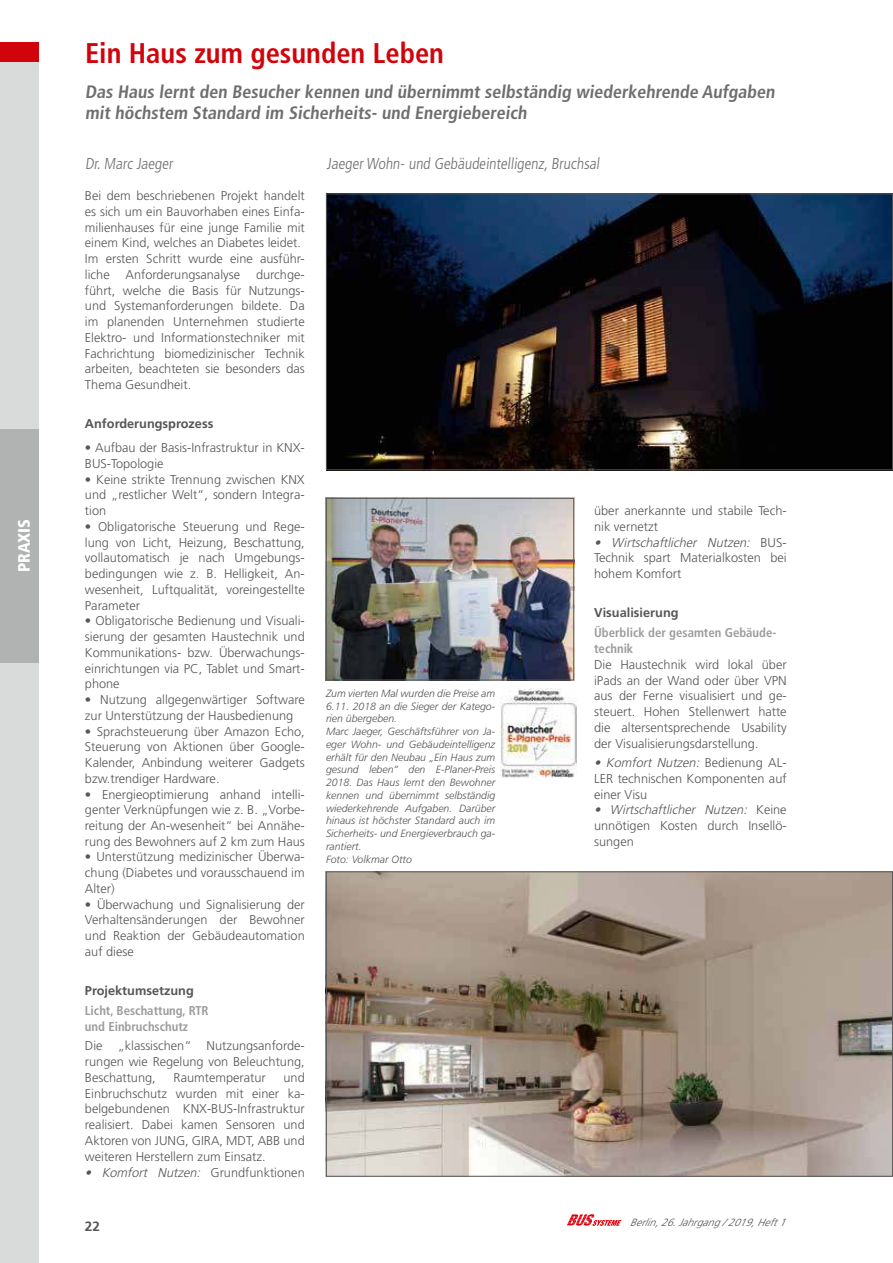
<style>
.page{position:relative;width:893px;height:1263px;background:#fff}
.page>*{position:absolute;margin:0;border:0;box-sizing:border-box;transform-origin:0 0}
.t1{font:700 condensed 28.5px "Frutiger";color:#d1040c}
.t2{font:700 condensed 18px/21px "Frutiger";color:#6e6e6e}
.t3{font:900 condensed 16.5px "Frutiger";color:#fff}
.t4{font:300 condensed 15.75px "Frutiger";color:#6e6e6e}
.t5{font:700 13.5px "Frutiger";color:#565655}
.t6{font:300 12.75px/15.8px "Frutiger";color:#565655;text-align:justify}
.t7{font:700 condensed 12.75px/15.8px "Frutiger";color:#9c9c9c}
.t8{font:700 12.75px "Frutiger";color:#565655}
.t9{font:italic 300 12.75px "Frutiger";color:#565655}
.t10{font:italic 300 10.5px/12.8px "Frutiger";color:#565655}
.t11{font:italic 300 10.5px "Frutiger";color:#565655}
.s1{font-style:normal}
.s2{font-style:italic}
</style>
<div class="page">
<div style="left:0;top:49px;width:38px;height:1214px;background:#d9dada"></div>
<div style="left:0;top:42px;width:38px;height:20px;background:#d1040c"></div>
<div style="left:0;top:429px;width:38px;height:234px;background:#b1b2b2"></div>
<svg style="left:567px;top:1214px;width:54px;height:12px"></svg>
<img style="left:328px;top:195px;width:563px;height:273px">
<div style="left:326px;top:193px;width:567px;height:277px;border:1px solid #565655"></div>
<img style="left:328px;top:873px;width:563px;height:302px">
<div style="left:326px;top:871px;width:567px;height:306px;border:1px solid #565655"></div>
<img style="left:328px;top:500px;width:244px;height:178px">
<div style="left:326px;top:498px;width:248px;height:182px;border:1px solid #565655"></div>
<img style="left:501px;top:689px;width:75px;height:89px">
<p class="t3" style="left:14px;top:572px;width:55px;rotate:-90deg">PRAXIS</p>
<h1 class="t1" style="left:85px;top:41px;width:361px">Ein Haus zum gesunden Leben</h1>
<h2 class="t2" style="left:85px;top:82px;width:693px">Das Haus lernt den Besucher kennen und übernimmt selbständig wiederkehrende Aufgaben mit höchstem Standard im Sicherheits- und Energiebereich</h2>
<p class="t4" style="left:85px;top:157px;width:91px">Dr. Marc Jaeger</p>
<p class="t4" style="left:327px;top:157px;width:276px">Jaeger Wohn- und Gebäudeintelligenz, Bruchsal</p>
<p class="t6" style="left:85px;top:188px;width:221px;text-align:left">Bei dem beschriebenen Projekt handelt es sich um ein Bauvorhaben eines Einfa&shy;milienhauses für eine junge Familie mit einem Kind, welches an Diabetes leidet.<br>Im ersten Schritt wurde eine ausführ&shy;liche Anforderungsanalyse durchge&shy;führt, welche die Basis für Nutzungs&shy;und Systemanforderungen bildete. Da im planenden Unternehmen studierte Elektro- und Informationstechniker mit Fachrichtung biomedizinischer Technik arbeiten, beachteten sie besonders das Thema Gesundheit.</p>
<p class="t8" style="left:85px;top:419px;width:130px">Anforderungsprozess</p>
<p class="t6" style="left:85px;top:440px;width:221px">• Aufbau der Basis-Infrastruktur in KNX-<br>BUS-Topologie</p>
<p class="t6" style="left:85px;top:472px;width:221px">• Keine strikte Trennung zwischen KNX und „restlicher Welt“, sondern Integra&shy;tion</p>
<p class="t6" style="left:85px;top:519px;width:221px">• Obligatorische Steuerung und Rege&shy;lung von Licht, Heizung, Beschattung, vollautomatisch je nach Umgebungs&shy;bedingungen wie z. B. Helligkeit, An&shy;wesenheit, Luftqualität, voreingestellte Parameter</p>
<p class="t6" style="left:85px;top:613px;width:221px">• Obligatorische Bedienung und Visuali&shy;sierung der gesamten Haustechnik und Kommunikations- bzw. Überwachungs&shy;einrichtungen via PC, Tablet und Smart&shy;phone</p>
<p class="t6" style="left:85px;top:692px;width:221px">• Nutzung allgegenwärtiger Software zur Unterstützung der Hausbedienung</p>
<p class="t6" style="left:85px;top:724px;width:221px">• Sprachsteuerung über Amazon Echo, Steuerung von Aktionen über Google-Kalender, Anbindung weiterer Gadgets bzw.trendiger Hardware.</p>
<p class="t6" style="left:85px;top:787px;width:221px">• Energieoptimierung anhand intelli&shy;genter Verknüpfungen wie z. B. „Vorbe&shy;reitung der An-wesenheit“ bei Annähe&shy;rung des Bewohners auf 2 km zum Haus</p>
<p class="t6" style="left:85px;top:850px;width:221px">• Unterstützung medizinischer Überwa&shy;chung (Diabetes und vorausschauend im Alter)</p>
<p class="t6" style="left:85px;top:897px;width:221px">• Überwachung und Signalisierung der Verhaltensänderungen der Bewohner und Reaktion der Gebäudeautomation auf diese</p>
<p class="t8" style="left:85px;top:986px;width:110px">Projektumsetzung</p>
<p class="t7" style="left:85px;top:1004px;width:125px">Licht, Beschattung, RTR und Einbruchschutz</p>
<p class="t6" style="left:85px;top:1038px;width:221px">Die „klassischen“ Nutzungsanforde&shy;rungen wie Regelung von Beleuchtung, Beschattung,</p>
<p class="t6" style="left:85px;top:1070px;width:221px;text-indent:199px">und Einbruchschutz wurden mit einer ka&shy;belgebundenen KNX-BUS-Infrastruktur realisiert. Dabei kamen Sensoren und Aktoren von JUNG, GIRA, MDT, ABB und weiteren Herstellern zum Einsatz.</p>
<p class="t9" style="left:85px;top:1166px;width:221px">• Komfort Nutzen: <span class="s1">Grundfunktionen</span></p>
<p class="t6" style="left:174px;top:1070px;width:94px">Raumtemperatur</p>
<p class="t10" style="left:326px;top:687px;width:171px">Zum vierten Mal wurden die Preise am<br>6.11. 2018 an die Sieger der Katego&shy;rien übergeben.<br>Marc Jaeger, Geschäftsführer von Ja&shy;eger Wohn- und Gebäudeintelligenz erhält für den Neubau „Ein Haus zum gesund leben“ den E-Planer-Preis<br>2018. Das Haus lernt den Bewohner kennen und übernimmt selbständig wiederkehrende Aufgaben. Darüber hinaus ist höchster Standard auch im<br>Sicherheits- und Energieverbrauch ga&shy;rantiert.<br>Foto: Volkmar Otto</p>
<p class="t6" style="left:594px;top:503px;width:194px">über anerkannte und stabile Tech&shy;nik vernetzt</p>
<p class="t6" style="left:594px;top:535px;width:194px"><span class="s2">• Wirtschaftlicher Nutzen:</span> B U S - Technik spart Materialkosten bei hohem Komfort</p>
<p class="t8" style="left:594px;top:608px;width:86px">Visualisierung</p>
<p class="t7" style="left:594px;top:626px;width:184px">Überblick der gesamten Gebäude&shy;technik</p>
<p class="t6" style="left:594px;top:657px;width:194px">Die Haustechnik wird lokal über iPads an der Wand oder über VPN aus der Ferne visualisiert und ge&shy;steuert. Hohen Stellenwert hatte die altersentsprechende Usability der Visualisierungsdarstellung.</p>
<p class="t6" style="left:594px;top:755px;width:194px"><span class="s2">• Komfort Nutzen:</span> B e d i e n u n g A L-LER technischen Komponenten auf einer Visu</p>
<p class="t6" style="left:594px;top:802px;width:194px"><span class="s2">• Wirtschaftlicher Nutzen:</span> K e i n e unnötigen Kosten durch Insellö&shy;sungen</p>
<p class="t5" style="left:85px;top:1220px;width:17px">22</p>
<p class="t11" style="left:630px;top:1217px;width:162px">Berlin,26.Jahrgang/2019,Heft1</p>
</div>
